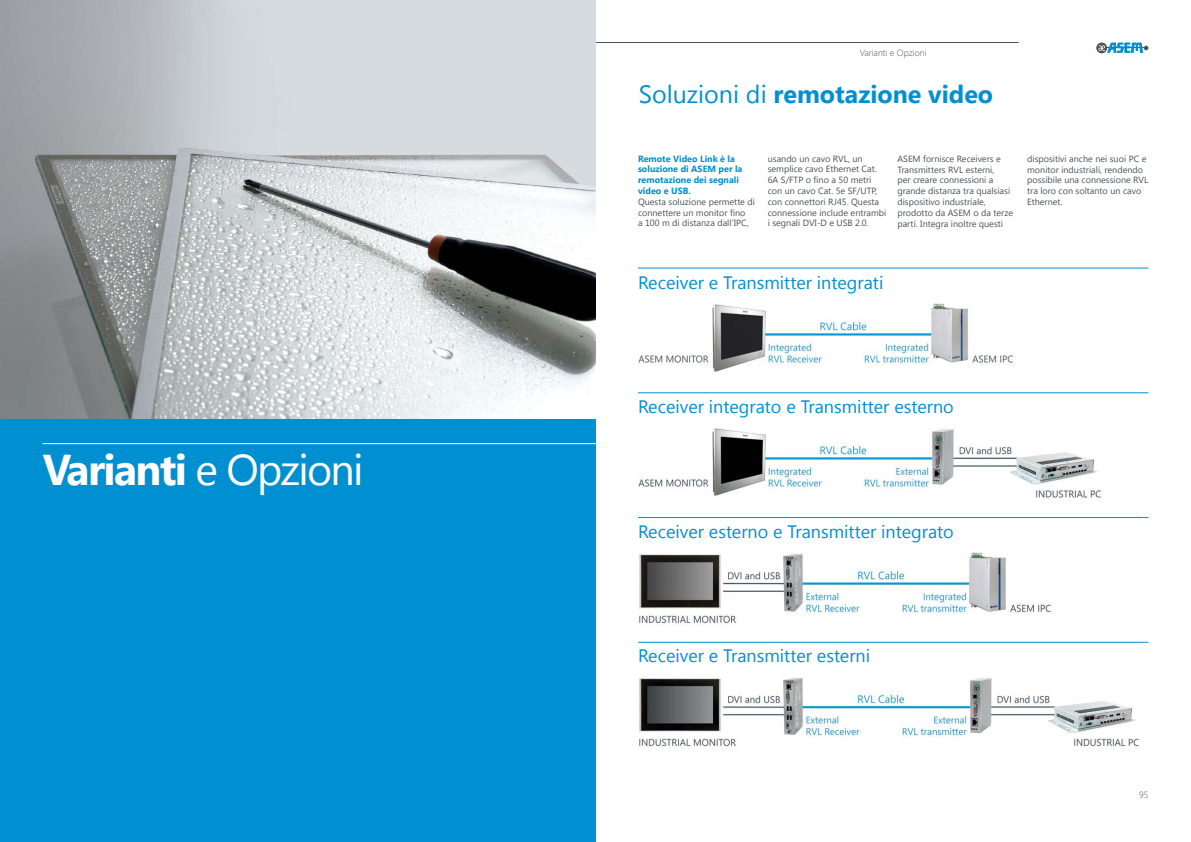
<style>
.page{position:relative;width:1191px;height:842px;background:#fff}
.page>*{position:absolute;margin:0;border:0;box-sizing:border-box;transform-origin:0 0}
.t1{font:700 43px "Segoe UI";letter-spacing:-.04em;color:#fff}
.t2{font:700 25px "Segoe UI";color:#0090d2}
.t3{font:18px "Segoe UI";color:#0090d2}
.t4{font:9px/10.8px "Segoe UI";color:#485358}
.t5{font:700 9px/10.8px "Segoe UI";color:#0090d2}
.t6{font:300 9px "Segoe UI";color:#485358}
.s1{font-weight:400}
</style>
<div class="page">
<div style="left:1096px;top:43px;width:11px;height:10px;background:#485358;border-radius:50%"></div>
<svg style="left:1098px;top:42px;width:50px;height:11px"></svg>
<hr style="left:595px;top:42px;width:423px;height:1px;background:#485358">
<img style="left:0;top:0;width:595px;height:419px">
<div style="left:0;top:419px;width:596px;height:423px;background:#0090d2"></div>
<hr style="left:43px;top:443px;width:563px;height:1px;background:#fff">
<hr style="left:638px;top:268px;width:510px;height:1px;background:#0090d2">
<hr style="left:638px;top:517px;width:510px;height:1px;background:#0090d2">
<hr style="left:638px;top:393px;width:510px;height:1px;background:#0090d2">
<hr style="left:638px;top:642px;width:510px;height:1px;background:#0090d2">
<img style="left:638px;top:303px;width:375px;height:69px">
<img style="left:638px;top:428px;width:463px;height:70px">
<img style="left:639px;top:552px;width:412px;height:72px">
<img style="left:639px;top:678px;width:500px;height:69px">
<h1 class="t1" style="left:43px;top:439px;width:322px">Varianti <span class="s1">e Opzioni</span></h1>
<p class="t6" style="left:860px;top:46px;width:68px">Varianti e Opzioni</p>
<h2 class="t2" style="left:639px;top:77px;width:356px"><span class="s1">Soluzioni di</span> remotazione video</h2>
<p class="t5" style="left:638px;top:153px;width:106px">Remote Video Link è la soluzione di ASEM per la remotazione dei segnali video e USB.</p>
<p class="t4" style="left:638px;top:196px;width:118px">Questa soluzione permette di connettere un monitor fino<br>a 100 m di distanza dall’IPC,</p>
<p class="t4" style="left:767px;top:153px;width:120px">usando un cavo RVL, un semplice cavo Ethernet Cat.<br>6A S/FTP o fino a 50 metri con un cavo Cat. 5e SF/UTP, con connettori RJ45. Questa connessione include entrambi i segnali DVI-D e USB 2.0.</p>
<p class="t4" style="left:897px;top:153px;width:117px">ASEM fornisce Receivers e<br>Transmitters RVL esterni,<br>per creare connessioni a grande distanza tra qualsiasi dispositivo industriale, prodotto da ASEM o da terze parti. Integra inoltre questi</p>
<p class="t4" style="left:1027px;top:153px;width:123px">dispositivi anche nei suoi PC e monitor industriali, rendendo possibile una connessione RVL tra loro con soltanto un cavo<br>Ethernet.</p>
<h3 class="t3" style="left:638px;top:270px;width:247px">Receiver e Transmitter integrati</h3>
<h3 class="t3" style="left:638px;top:394px;width:317px">Receiver integrato e Transmitter esterno</h3>
<h3 class="t3" style="left:638px;top:519px;width:317px">Receiver esterno e Transmitter integrato</h3>
<h3 class="t3" style="left:638px;top:643px;width:234px">Receiver e Transmitter esterni</h3>
<p class="t6" style="left:1139px;top:788px;width:11px">95</p>
</div>
